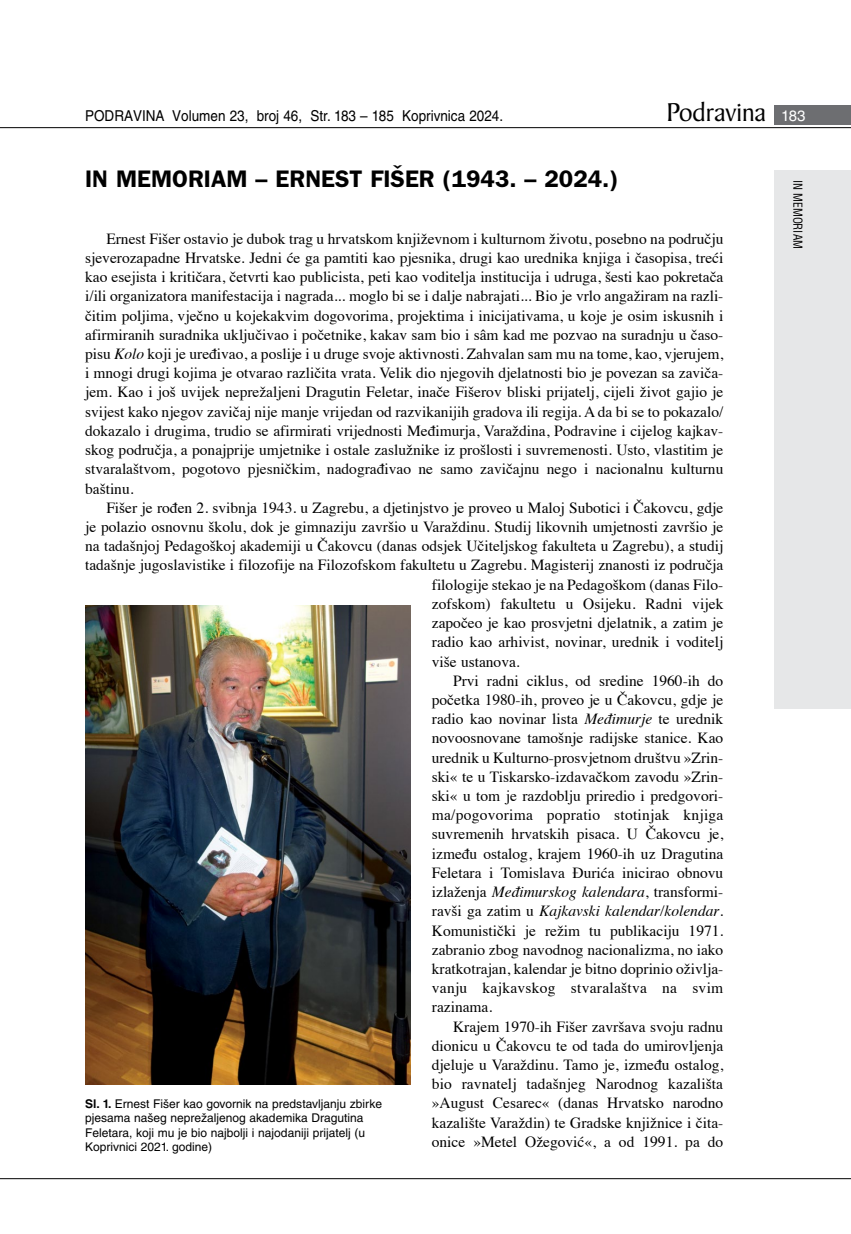
<style>
.page{position:relative;width:851px;height:1234px;background:#fff}
.page>*{position:absolute;margin:0;border:0;box-sizing:border-box;transform-origin:0 0}
.t1{font:27.6px "Baker Signet BT";color:#000}
.t2{font:600 24px "ITC Franklin Gothic Skin 29";color:#000}
.t3{font:15.45px/19.2px "Times";color:#000;text-align:justify}
.t4{font:italic 15.45px "Times";color:#000}
.t5{font:15.45px "Times";letter-spacing:.02em;color:#000}
.t6{font:15px "Helvetica LT Skin 29";color:#000;scale:.9 1}
.t7{font:12px/14.4px "Helvetica LT Skin 29";color:#000}
.t8{font:condensed 12px "Helvetica LT Skin 29";letter-spacing:-.005em;color:#000;scale:.95 1}
.s1{font-family:"Helvetica LT Skin 29";font-size:15px;color:#fff}
.s2{font-style:italic}
.s3{font-style:normal}
.s4{font-weight:700}
</style>
<div class="page">
<div style="left:774px;top:170px;width:76px;height:538px;background:#e6e7e8"></div>
<div style="left:774px;top:105px;width:76px;height:19px;background:#6d6e71"></div>
<hr style="left:0;top:127px;width:850px;height:1px;background:#000">
<hr style="left:0;top:1177px;width:850px;height:1px;background:#000">
<img style="left:85px;top:605px;width:325px;height:478px">
<p class="t6" style="left:85px;top:107px;width:466px">PODRAVINA Volumen 23, broj 46, Str. 183 – 185 Koprivnica 2024.</p>
<h1 class="t1" style="left:666px;top:95px;width:141px">Podravina <span class="s1">183</span></h1>
<h2 class="t2" style="left:85px;top:164px;width:535px">IN MEMORIAM – ERNEST FIŠER (1943. – 2024.)</h2>
<p class="t3" style="left:85px;top:227px;width:639px;text-indent:21px">Ernest Fišer ostavio je dubok trag u hrvatskom književnom i kulturnom životu, posebno na području sjeverozapadne Hrvatske. Jedni će ga pamtiti kao pjesnika, drugi kao urednika knjiga i časopisa, treći kao esejista i kritičara, četvrti kao publicista, peti kao voditelja institucija i udruga, šesti kao pokretača i/ili organizatora manifestacija i nagrada... moglo bi se i dalje nabrajati... Bio je vrlo angažiram na razli&shy;čitim poljima, vječno u kojekakvim dogovorima, projektima i inicijativama, u koje je osim iskusnih i afirmiranih suradnika uključivao i početnike, kakav sam bio i sâm kad me pozvao na suradnju u časo&shy;pisu <span class="s2">Kolo</span> koji je uređivao, a poslije i u druge svoje aktivnosti. Zahvalan sam mu na tome, kao, vjerujem, i mnogi drugi kojima je otvarao različita vrata. Velik dio njegovih djelatnosti bio je povezan sa zaviča&shy;jem. Kao i još uvijek neprežaljeni Dragutin Feletar, inače Fišerov bliski prijatelj, cijeli život gajio je svijest kako njegov zavičaj nije manje vrijedan od razvikanijih gradova ili regija. A da bi se to pokazalo/ dokazalo i drugima, trudio se afirmirati vrijednosti Međimurja, Varaždina, Podravine i cijelog kajkav&shy;skog područja, a ponajprije umjetnike i ostale zaslužnike iz prošlosti i suvremenosti. Usto, vlastitim je stvaralaštvom, pogotovo pjesničkim, nadograđivao ne samo zavičajnu nego i nacionalnu kulturnu baštinu.</p>
<p class="t3" style="left:106px;top:496px;width:618px">Fišer je rođen 2. svibnja 1943. u Zagrebu, a djetinjstvo je proveo u Maloj Subotici i Čakovcu, gdje</p>
<p class="t3" style="left:85px;top:515px;width:639px">je polazio osnovnu školu, dok je gimnaziju završio u Varaždinu. Studij likovnih umjetnosti završio je</p>
<p class="t3" style="left:85px;top:535px;width:639px">na tadašnjoj Pedagoškoj akademiji u Čakovcu (danas odsjek Učiteljskog fakulteta u Zagrebu), a studij</p>
<p class="t3" style="left:85px;top:554px;width:639px">tadašnje jugoslavistike i filozofije na Filozofskom fakultetu u Zagrebu. Magisterij znanosti iz područja</p>
<p class="t3" style="left:432px;top:573px;width:293px">filologije stekao je na Pedagoškom (danas Filo-</p>
<p class="t3" style="left:432px;top:592px;width:293px">zofskom) fakultetu u Osijeku. Radni vijek</p>
<p class="t3" style="left:432px;top:611px;width:293px">započeo je kao prosvjetni djelatnik, a zatim je</p>
<p class="t3" style="left:432px;top:631px;width:293px">radio kao arhivist, novinar, urednik i voditelj</p>
<p class="t3" style="left:432px;top:650px;width:89px">više ustanova.</p>
<p class="t3" style="left:453px;top:669px;width:272px">Prvi radni ciklus, od sredine 1960-ih do</p>
<p class="t3" style="left:432px;top:688px;width:293px">početka 1980-ih, proveo je u Čakovcu, gdje je</p>
<p class="t3" style="left:432px;top:708px;width:293px">radio kao novinar lista <span class="s2">Međimurje</span> te urednik</p>
<p class="t3" style="left:432px;top:727px;width:293px">novoosnovane tamošnje radijske stanice. Kao</p>
<p class="t3" style="left:432px;top:746px;width:293px">urednik u Kulturno-prosvjetnom društvu »Zrin-</p>
<p class="t3" style="left:432px;top:765px;width:293px">ski« te u Tiskarsko-izdavačkom zavodu »Zrin-</p>
<p class="t3" style="left:432px;top:784px;width:293px">ski« u tom je razdoblju priredio i predgovori-</p>
<p class="t3" style="left:432px;top:803px;width:293px">ma/pogovorima popratio stotinjak knjiga</p>
<p class="t3" style="left:432px;top:823px;width:293px">suvremenih hrvatskih pisaca. U Čakovcu je,</p>
<p class="t3" style="left:432px;top:842px;width:293px">između ostalog, krajem 1960-ih uz Dragutina</p>
<p class="t3" style="left:432px;top:861px;width:293px">Feletara i Tomislava Đurića inicirao obnovu</p>
<p class="t3" style="left:432px;top:880px;width:293px">izlaženja <span class="s2">Međimurskog kalendara</span>, transformi-</p>
<p class="t4" style="left:432px;top:897px;width:293px"><span class="s3">ravši ga zatim u</span> Kajkavski kalendar/kolendar<span class="s3">.</span></p>
<p class="t3" style="left:432px;top:919px;width:293px">Komunistički je režim tu publikaciju 1971.</p>
<p class="t3" style="left:432px;top:938px;width:293px">zabranio zbog navodnog nacionalizma, no iako</p>
<p class="t3" style="left:432px;top:957px;width:293px">kratkotrajan, kalendar je bitno doprinio oživlja-</p>
<p class="t5" style="left:432px;top:973px;width:293px">vanju kajkavskog stvaralaštva na svim</p>
<p class="t3" style="left:432px;top:995px;width:62px">razinama.</p>
<p class="t3" style="left:453px;top:1015px;width:272px">Krajem 1970-ih Fišer završava svoju radnu</p>
<p class="t3" style="left:432px;top:1034px;width:293px">dionicu u Čakovcu te od tada do umirovljenja</p>
<p class="t3" style="left:432px;top:1053px;width:293px">djeluje u Varaždinu. Tamo je, između ostalog,</p>
<p class="t3" style="left:432px;top:1072px;width:293px">bio ravnatelj tadašnjeg Narodnog kazališta</p>
<p class="t3" style="left:432px;top:1092px;width:293px">»August Cesarec« (danas Hrvatsko narodno</p>
<p class="t3" style="left:432px;top:1111px;width:293px">kazalište Varaždin) te Gradske knjižnice i čita-</p>
<p class="t3" style="left:432px;top:1130px;width:293px">onice »Metel Ožegović«, a od 1991. pa do</p>
<p class="t7" style="left:85px;top:1096px;width:298px"><span class="s4">Sl. 1.</span> Ernest Fišer kao govornik na predstavljanju zbirke pjesama našeg neprežaljenog akademika Dragutina Feletara, koji mu je bio najbolji i najodaniji prijatelj (u Koprivnici 2021. godine)</p>
<p class="t8" style="left:805px;top:180px;width:74px;rotate:90deg">IN MEMORIAM</p>
</div>
